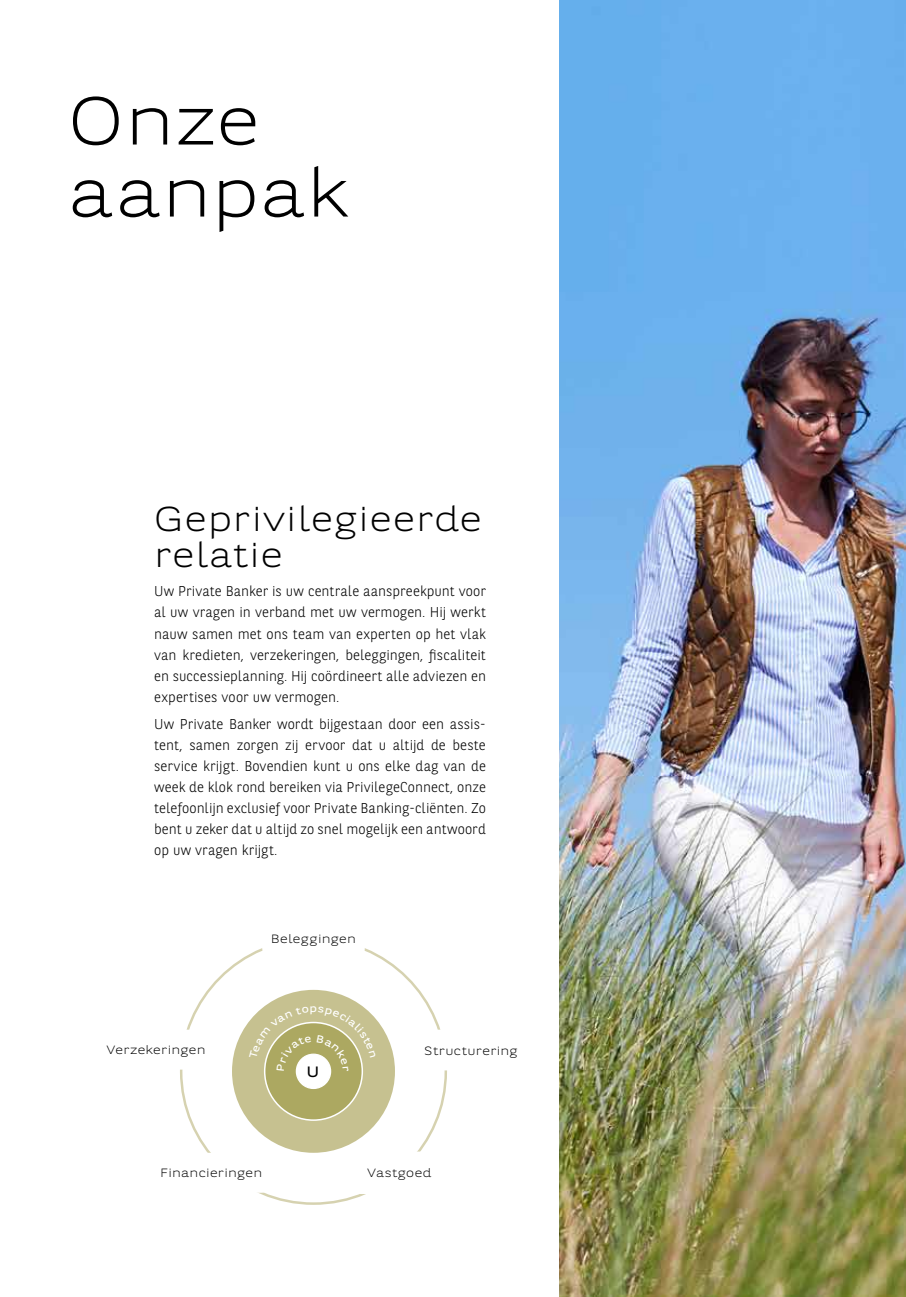
<style>
.page{position:relative;width:906px;height:1297px;background:#fff}
.page>*{position:absolute;margin:0;border:0;box-sizing:border-box;transform-origin:0 0}
.t1{font:300 67.5px/72px "BNPP Expanded Sans";letter-spacing:.015em;color:#000}
.t2{font:300 34.5px/36px "BNPP Expanded Sans";letter-spacing:.03em;color:#000}
.t3{font:15px "BNPP Expanded Sans";color:#000}
.t4{font:300 14.25px/21px "BNPP Sans";letter-spacing:.005em;color:#000;text-align:justify}
.t5{font:300 12px "BNPP Expanded Sans";letter-spacing:.025em;color:#000}
.t6{font:10.5px "BNPP Expanded Sans";color:#fff}
</style>
<div class="page">
<img style="left:559px;top:0;width:347px;height:1297px">
<div style="left:262px;top:917px;width:103px;height:43px;border:2px solid #fff;border-radius:11px"></div>
<div style="left:348px;top:1151px;width:102px;height:43px;border:2px solid #fff;border-radius:11px"></div>
<div style="left:150px;top:1153px;width:124px;height:40px;border:2px solid #fff;border-radius:11px"></div>
<div style="left:101px;top:1030px;width:111px;height:39px;border:2px solid #fff;border-radius:11px"></div>
<div style="left:414px;top:1030px;width:114px;height:40px;border:2px solid #fff;border-radius:11px"></div>
<div style="left:232px;top:990px;width:163px;height:163px;background:#c6c190;border-radius:50%"></div>
<div style="left:265px;top:1022px;width:97px;height:98px;background:#aca861;border-radius:50%"></div>
<div style="left:296px;top:1054px;width:34px;height:34px;background:#fff;border-radius:50%"></div>
<div style="left:296px;top:1053px;width:35px;height:36px;border:1px solid #fff;border-radius:50%"></div>
<svg style="left:249px;top:1007px;width:62px;height:63px"></svg>
<svg style="left:317px;top:1007px;width:59px;height:64px"></svg>
<h1 class="t1" style="left:68px;top:82px;width:282px">Onze aanpak</h1>
<h2 class="t2" style="left:154px;top:499px;width:329px">Geprivilegieerde relatie</h2>
<p class="t4" style="left:154px;top:580px;width:333px">Uw Private Banker is uw centrale aanspreekpunt voor al uw vragen in verband met uw vermogen. Hij werkt nauw samen met ons team van experten op het vlak van kredieten, verzekeringen, beleggingen, fiscaliteit en successieplanning. Hij coördineert alle adviezen en expertises voor uw vermogen.</p>
<p class="t4" style="left:154px;top:713px;width:333px">Uw Private Banker wordt bijgestaan door een assis&shy;tent, samen zorgen zij ervoor dat u altijd de beste service krijgt. Bovendien kunt u ons elke dag van de week de klok rond bereiken via PrivilegeConnect, onze telefoonlijn exclusief voor Private Banking-cliënten. Zo bent u zeker dat u altijd zo snel mogelijk een antwoord op uw vragen krijgt.</p>
<p class="t5" style="left:271px;top:931px;width:86px">Beleggingen</p>
<p class="t6" style="left:309px;top:1001px;width:9px">p</p>
<p class="t5" style="left:107px;top:1042px;width:100px">Verzekeringen</p>
<p class="t5" style="left:424px;top:1042px;width:95px">Structurering</p>
<p class="t3" style="left:306px;top:1061px;width:14px">U</p>
<p class="t5" style="left:160px;top:1165px;width:103px">Financieringen</p>
<p class="t5" style="left:367px;top:1165px;width:66px">Vastgoed</p>
</div>
